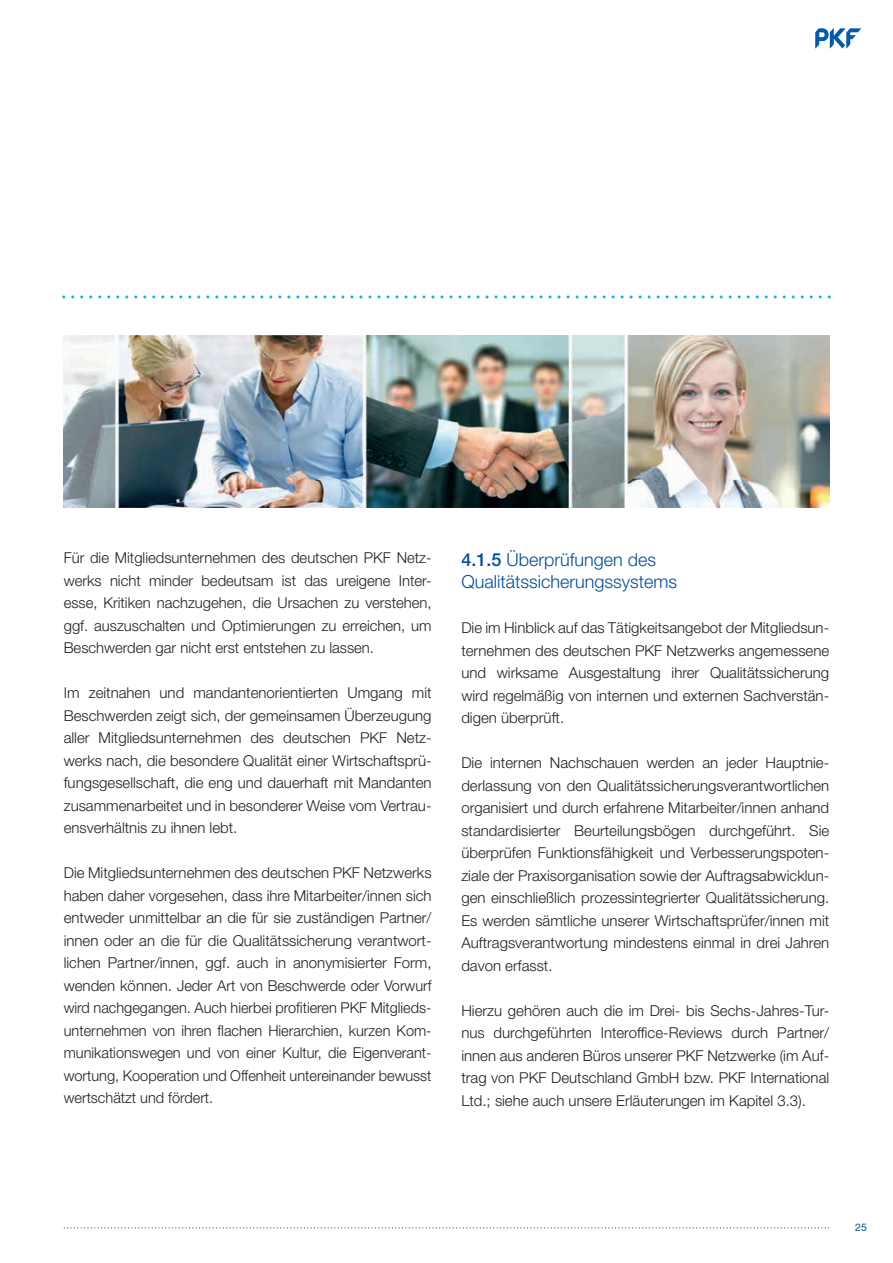
<style>
.page{position:relative;width:893px;height:1263px;background:#fff}
.page>*{position:absolute;margin:0;border:0;box-sizing:border-box;transform-origin:0 0}
.t1{font:300 18px/22.5px "Helvetica Neue LT";color:#014f9e}
.t2{font:300 15px/22.5px "Helvetica Neue LT";color:#231f20;text-align:justify}
.t3{font:10.5px "Helvetica Neue LT";color:#014f9e}
.s1{font-weight:500}
</style>
<div class="page">
<svg style="left:71px;top:295px;width:751px;height:3px"></svg>
<svg style="left:815px;top:28px;width:46px;height:20px"></svg>
<svg style="left:64px;top:1227px;width:765px;height:1px"></svg>
<img style="left:64px;top:336px;width:765px;height:172px">
<p class="t2" style="left:64px;top:548px;width:369px">Für die Mitgliedsunternehmen des deutschen PKF Netz&shy;werks nicht minder bedeutsam ist das ureigene Inter&shy;esse, Kritiken nachzugehen, die Ursachen zu verstehen, ggf. auszuschalten und Optimierungen zu erreichen, um Beschwerden gar nicht erst entstehen zu lassen.</p>
<p class="t2" style="left:64px;top:683px;width:369px">Im zeitnahen und mandantenorientierten Umgang mit Beschwerden zeigt sich, der gemeinsamen Überzeugung aller Mitgliedsunternehmen des deutschen PKF Netz&shy;werks nach, die besondere Qualität einer Wirtschaftsprü&shy;fungsgesellschaft, die eng und dauerhaft mit Mandanten zusammenarbeitet und in besonderer Weise vom Vertrau&shy;ensverhältnis zu ihnen lebt.</p>
<p class="t2" style="left:64px;top:863px;width:369px">Die Mitgliedsunternehmen des deutschen PKF Netzwerks haben daher vorgesehen, dass ihre Mitarbeiter/innen sich entweder unmittelbar an die für sie zuständigen Partner/ innen oder an die für die Qualitätssicherung verantwort&shy;lichen Partner/innen, ggf. auch in anonymisierter Form, wenden können. Jeder Art von Beschwerde oder Vorwurf wird nachgegangen. Auch hierbei profitieren PKF Mitglieds&shy;unternehmen von ihren flachen Hierarchien, kurzen Kom&shy;munikationswegen und von einer Kultur, die Eigenverant&shy;wortung, Kooperation und Offenheit untereinander bewusst wertschätzt und fördert.</p>
<p class="t1" style="left:461px;top:550px;width:217px"><span class="s1">4.1.5</span> Überprüfungen des<br>Qualitätssicherungssystems</p>
<p class="t2" style="left:461px;top:618px;width:369px">Die im Hinblick auf das Tätigkeitsangebot der Mitgliedsun&shy;ternehmen des deutschen PKF Netzwerks angemessene und wirksame Ausgestaltung ihrer Qualitätssicherung wird regelmäßig von internen und externen Sachverstän&shy;digen überprüft.</p>
<p class="t2" style="left:461px;top:753px;width:369px">Die internen Nachschauen werden an jeder Hauptnie&shy;derlassung von den Qualitätssicherungsverantwortlichen organisiert und durch erfahrene Mitarbeiter/innen anhand standardisierter Beurteilungsbögen durchgeführt. Sie überprüfen Funktionsfähigkeit und Verbesserungspoten&shy;ziale der Praxisorganisation sowie der Auftragsabwicklun&shy;gen einschließlich prozessintegrierter Qualitätssicherung.<br>Es werden sämtliche unserer Wirtschaftsprüfer/innen mit Auftragsverantwortung mindestens einmal in drei Jahren davon erfasst.</p>
<p class="t2" style="left:461px;top:1001px;width:369px">Hierzu gehören auch die im Drei- bis Sechs-Jahres-Tur&shy;nus durchgeführten Interoffice-Reviews durch Partner/ innen aus anderen Büros unserer PKF Netzwerke (im Auf&shy;trag von PKF Deutschland GmbH bzw. PKF International Ltd.; siehe auch unsere Erläuterungen im Kapitel 3.3).</p>
<p class="t3" style="left:855px;top:1224px;width:13px">25</p>
</div>
